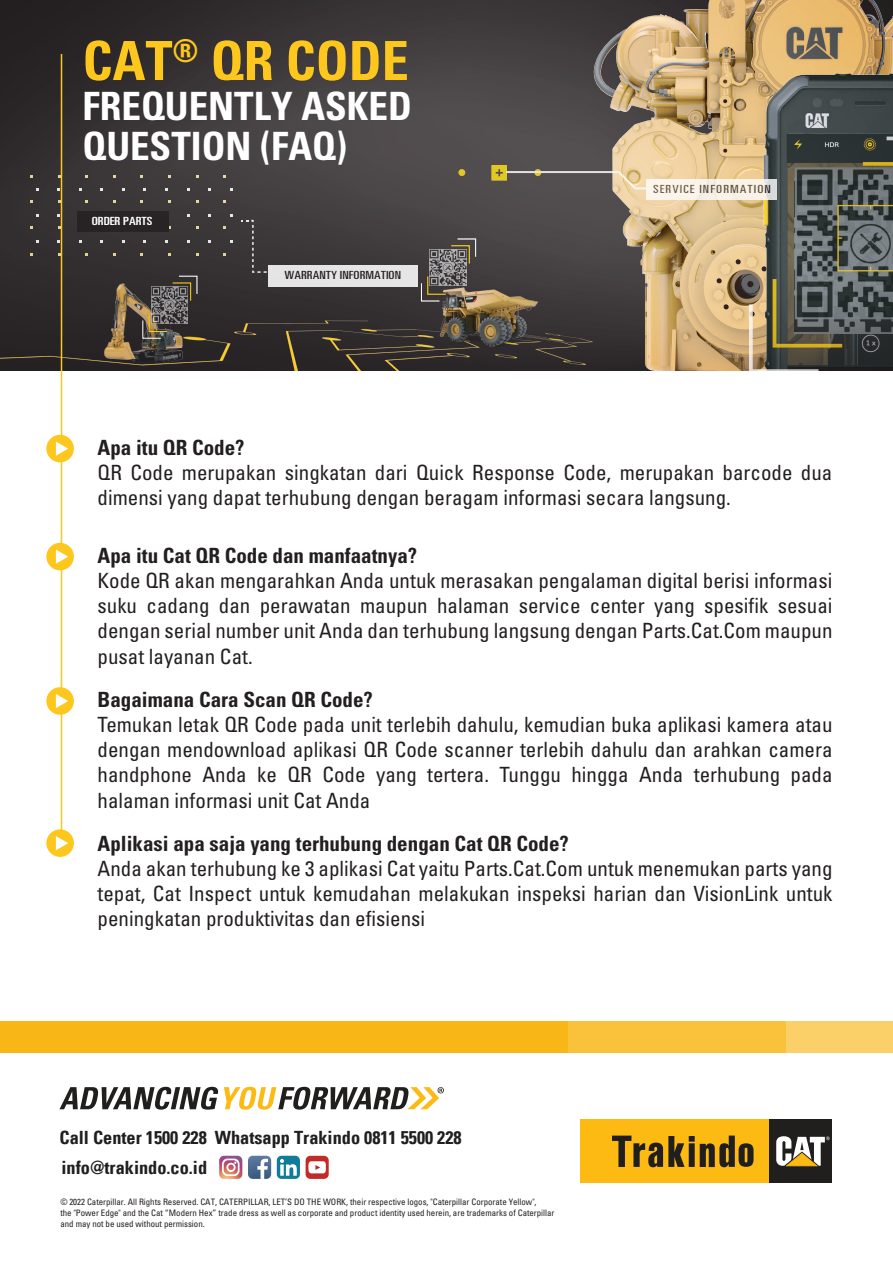
<style>
.page{position:relative;width:893px;height:1263px;background:#fff}
.page>*{position:absolute;margin:0;border:0;box-sizing:border-box;transform-origin:0 0}
.t1{font:700 condensed 54px "Univers LT Std";color:#fec71d}
.t2{font:700 condensed 39px/40.5px "Univers LT Std";color:#fff}
.t3{font:condensed 21px/25.2px "Univers";color:#231f20;text-align:justify}
.t4{font:700 condensed 21px "Univers";color:#231f20}
.t5{font:700 condensed 18.3px "Univers LT";color:#211e1e}
.t6{font:ultra-condensed 11.25px "Univers";color:#231f20;scale:1.33 1}
.t7{font:ultra-condensed 11.25px "Univers";letter-spacing:.07em;color:#231f20;scale:1.33 1}
.t8{font:ultra-condensed 11.25px "Univers";color:#fff;scale:1.33 1}
.t9{font:condensed 8.85px/10.6px "Univers";color:#231f20}
</style>
<div class="page">
<img style="left:0;top:0;width:893px;height:370px">
<svg style="left:60px;top:1087px;width:158px;height:23px"></svg>
<svg style="left:224px;top:1087px;width:220px;height:23px"></svg>
<div style="left:581px;top:1120px;width:188px;height:63px;background:#fcba13"></div>
<svg style="left:612px;top:1135px;width:141px;height:32px"></svg>
<div style="left:769px;top:1120px;width:63px;height:63px;background:#211e1e"></div>
<svg style="left:776px;top:1136px;width:54px;height:30px"></svg>
<div style="left:567px;top:1021px;width:219px;height:32px;background:#f9c23a"></div>
<div style="left:786px;top:1021px;width:107px;height:32px;background:#fbd068"></div>
<div style="left:0;top:1021px;width:567px;height:32px;background:#f9b717"></div>
<svg style="left:219px;top:1156px;width:23px;height:23px"></svg>
<svg style="left:306px;top:1156px;width:23px;height:23px"></svg>
<svg style="left:248px;top:1156px;width:23px;height:23px"></svg>
<div style="left:277px;top:1156px;width:23px;height:23px;background:#0f7c99;border-radius:5px"></div>
<svg style="left:280px;top:1159px;width:17px;height:17px"></svg>
<hr style="left:61px;top:54px;width:1px;height:790px;background:#fec71d">
<div style="left:46px;top:435px;width:28px;height:27px;background:#fec71d;border-radius:50%"></div>
<svg style="left:56px;top:441px;width:12px;height:15px"></svg>
<div style="left:46px;top:543px;width:28px;height:27px;background:#fec71d;border-radius:50%"></div>
<svg style="left:56px;top:549px;width:12px;height:15px"></svg>
<div style="left:46px;top:687px;width:28px;height:28px;background:#fec71d;border-radius:50%"></div>
<svg style="left:56px;top:694px;width:12px;height:14px"></svg>
<div style="left:46px;top:829px;width:28px;height:28px;background:#fec71d;border-radius:50%"></div>
<svg style="left:56px;top:836px;width:12px;height:14px"></svg>
<h1 class="t1" style="left:82px;top:28px;width:328px">CAT<sup>®</sup> QR CODE</h1>
<h2 class="t2" style="left:82px;top:86px;width:331px">FREQUENTLY ASKED<br>QUESTION (FAQ)</h2>
<p class="t8" style="left:92px;top:214px;width:47px">ORDER PARTS</p>
<p class="t6" style="left:284px;top:269px;width:89px">WARRANTY INFORMATION</p>
<p class="t7" style="left:653px;top:183px;width:90px">SERVICE INFORMATION</p>
<p class="t4" style="left:98px;top:434px;width:148px">Apa itu QR Code?</p>
<p class="t3" style="left:98px;top:459px;width:736px">QR Code merupakan singkatan dari Quick Response Code, merupakan barcode dua dimensi yang dapat terhubung dengan beragam informasi secara langsung.</p>
<p class="t4" style="left:98px;top:542px;width:321px">Apa itu Cat QR Code dan manfaatnya?</p>
<p class="t3" style="left:98px;top:567px;width:737px">Kode QR akan mengarahkan Anda untuk merasakan pengalaman digital berisi informasi suku cadang dan perawatan maupun halaman service center yang spesifik sesuai dengan serial number unit Anda dan terhubung langsung dengan Parts.Cat.Com maupun pusat layanan Cat.</p>
<p class="t4" style="left:98px;top:686px;width:277px">Bagaimana Cara Scan QR Code?</p>
<p class="t3" style="left:98px;top:711px;width:737px">Temukan letak QR Code pada unit terlebih dahulu, kemudian buka aplikasi kamera atau dengan mendownload aplikasi QR Code scanner terlebih dahulu dan arahkan camera handphone Anda ke QR Code yang tertera. Tunggu hingga Anda terhubung pada halaman informasi unit Cat Anda</p>
<p class="t4" style="left:98px;top:830px;width:473px">Aplikasi apa saja yang terhubung dengan Cat QR Code?</p>
<p class="t3" style="left:98px;top:855px;width:737px">Anda akan terhubung ke 3 aplikasi Cat yaitu Parts.Cat.Com untuk menemukan parts yang tepat, Cat Inspect untuk kemudahan melakukan inspeksi harian dan VisionLink untuk peningkatan produktivitas dan efisiensi</p>
<p class="t5" style="left:60px;top:1126px;width:404px">Call Center 1500 228 Whatsapp Trakindo 0811 5500 228</p>
<p class="t5" style="left:62px;top:1156px;width:147px">info@trakindo.co.id</p>
<p class="t9" style="left:60px;top:1196px;width:496px">© 2022 Caterpillar. All Rights Reserved. CAT, CATERPILLAR, LET’S DO THE WORK, their respective logos, "Caterpillar Corporate Yellow",<br>the "Power Edge" and the Cat “Modern Hex” trade dress as well as corporate and product identity used herein, are trademarks of Caterpillar and may not be used without permission.</p>
</div>
